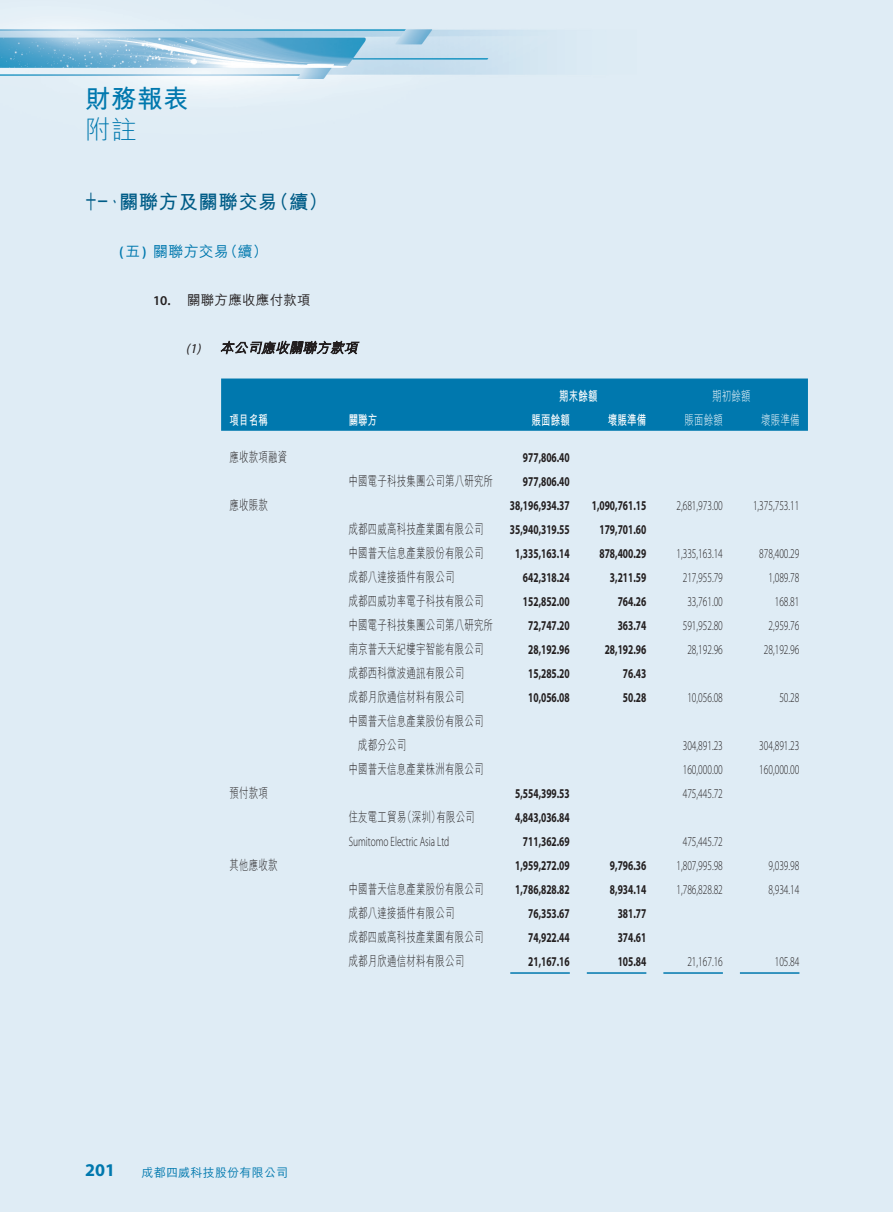
<style>
.page{position:relative;width:893px;height:1212px;background:#dfecf5}
.page>*{position:absolute;margin:0;border:0;box-sizing:border-box;transform-origin:0 0}
.t1{font:700 25.5px "M Hei HK";color:#0078ae}
.t2{font:300 25.5px "M Hei HK";color:#0078ae}
._01_H1{font:700 19.5px "M Hei HK";letter-spacing:.02em;color:#005c87;scale:.6 1}
._01_H1-2{font:700 19.5px "M Hei HK";letter-spacing:.02em;color:#005c87}
.t3{font:700 18px "Myriad Pro";color:#0078ae}
._02_H2{font:500 15px "M Hei HK";letter-spacing:.02em;color:#0078ae}
._50_Table_txt{font:700 13.5px "Myriad Pro";color:#231f20;scale:.7 1}
._50_Table_txt-2{font:300 13.5px "Myriad Pro";color:#231f20;scale:.7 1}
._50_Table_txt-3{font:300 13.5px "M Hei HK";letter-spacing:.02em;color:#231f20;scale:.7 1}
._50_Table_txt-4{font:700 13.5px "M Hei HK";letter-spacing:.02em;color:#fff;scale:.7 1}
._50_Table_txt-5{font:300 13.5px "M Hei HK";letter-spacing:.02em;color:#fff;scale:.7 1}
._03_H3{font:500 13.5px "M Hei HK";letter-spacing:.02em;color:#231f20}
._03_H3-2{font:600 13.5px "Myriad Pro";color:#231f20}
._04_H4{font:italic 13.5px "Myriad Pro";color:#231f20}
.t4{font:500 12px "M Hei HK";letter-spacing:.02em;color:#0078ae}
.s1{font-family:"Myriad Pro";font-weight:600}
</style>
<div class="page">
<svg style="left:221px;top:341px;width:138px;height:14px;background:#7f8489"></svg>
<div style="left:221px;top:378px;width:587px;height:53px;background:#0078ae"></div>
<hr style="left:510px;top:972px;width:60px;height:2px;background:#0078ae">
<hr style="left:587px;top:972px;width:59px;height:2px;background:#0078ae">
<hr style="left:663px;top:972px;width:60px;height:2px;background:#0078ae">
<hr style="left:740px;top:972px;width:59px;height:2px;background:#0078ae">
<p class="t1" style="left:85px;top:80px;width:105px">財務報表</p>
<p class="t2" style="left:85px;top:117px;width:53px">附註</p>
<p class="_01_H1" style="left:85px;top:187px;width:323px">十一、關聯方及關聯交易</p>
<p class="_02_H2" style="left:223px;top:240px;width:46px">（續(</p>
<p class="_01_H1-2" style="left:270px;top:187px;width:60px">（續(</p>
<p class="_02_H2" style="left:119px;top:240px;width:112px">五<span class="s1">( )</span> 關聯方交易</p>
<p class="_03_H3" style="left:187px;top:290px;width:125px">關聯方應收應付款項</p>
<p class="_03_H3-2" style="left:153px;top:292px;width:19px">10.</p>
<p class="_04_H4" style="left:186px;top:341px;width:19px">)1(</p>
<p class="_50_Table_txt-4" style="left:230px;top:410px;width:56px">項目名稱</p>
<p class="_50_Table_txt-3" style="left:230px;top:450px;width:84px">應收款項融資</p>
<p class="_50_Table_txt-3" style="left:230px;top:498px;width:56px">應收賬款</p>
<p class="_50_Table_txt-3" style="left:230px;top:786px;width:56px">預付款項</p>
<p class="_50_Table_txt-3" style="left:230px;top:858px;width:70px">其他應收款</p>
<p class="_50_Table_txt-4" style="left:559px;top:386px;width:56px">期末餘額</p>
<p class="_50_Table_txt-5" style="left:712px;top:389px;width:56px">期初餘額</p>
<p class="_50_Table_txt-4" style="left:349px;top:410px;width:43px">關聯方</p>
<p class="_50_Table_txt-4" style="left:531px;top:410px;width:56px">賬面餘額</p>
<p class="_50_Table_txt-4" style="left:608px;top:410px;width:56px">壞賬準備</p>
<p class="_50_Table_txt-5" style="left:684px;top:413px;width:56px">賬面餘額</p>
<p class="_50_Table_txt-5" style="left:761px;top:413px;width:56px">壞賬準備</p>
<p class="_50_Table_txt" style="left:523px;top:449px;width:68px">977,806.40</p>
<p class="_50_Table_txt-3" style="left:349px;top:474px;width:208px">中國電子科技集團公司第八研究所</p>
<p class="_50_Table_txt" style="left:523px;top:473px;width:68px">977,806.40</p>
<p class="_50_Table_txt" style="left:510px;top:497px;width:87px">38,196,934.37</p>
<p class="_50_Table_txt" style="left:592px;top:497px;width:79px">1,090,761.15</p>
<p class="_50_Table_txt-2" style="left:676px;top:497px;width:68px">2,681,973.00</p>
<p class="_50_Table_txt-2" style="left:753px;top:497px;width:68px">1,375,753.11</p>
<p class="_50_Table_txt-3" style="left:349px;top:522px;width:194px">成都四威高科技產業園有限公司</p>
<p class="_50_Table_txt" style="left:510px;top:521px;width:87px">35,940,319.55</p>
<p class="_50_Table_txt" style="left:599px;top:521px;width:68px">179,701.60</p>
<p class="_50_Table_txt-3" style="left:349px;top:546px;width:194px">中國普天信息產業股份有限公司</p>
<p class="_50_Table_txt" style="left:515px;top:545px;width:79px">1,335,163.14</p>
<p class="_50_Table_txt" style="left:599px;top:545px;width:68px">878,400.29</p>
<p class="_50_Table_txt-2" style="left:676px;top:545px;width:68px">1,335,163.14</p>
<p class="_50_Table_txt-2" style="left:759px;top:545px;width:59px">878,400.29</p>
<p class="_50_Table_txt-3" style="left:349px;top:570px;width:153px">成都八達接插件有限公司</p>
<p class="_50_Table_txt" style="left:523px;top:569px;width:68px">642,318.24</p>
<p class="_50_Table_txt" style="left:610px;top:569px;width:53px">3,211.59</p>
<p class="_50_Table_txt-2" style="left:683px;top:569px;width:59px">217,955.79</p>
<p class="_50_Table_txt-2" style="left:768px;top:569px;width:46px">1,089.78</p>
<p class="_50_Table_txt-3" style="left:349px;top:594px;width:194px">成都四威功率電子科技有限公司</p>
<p class="_50_Table_txt" style="left:523px;top:593px;width:68px">152,852.00</p>
<p class="_50_Table_txt" style="left:618px;top:593px;width:42px">764.26</p>
<p class="_50_Table_txt-2" style="left:687px;top:593px;width:52px">33,761.00</p>
<p class="_50_Table_txt-2" style="left:775px;top:593px;width:37px">168.81</p>
<p class="_50_Table_txt-3" style="left:349px;top:618px;width:208px">中國電子科技集團公司第八研究所</p>
<p class="_50_Table_txt" style="left:528px;top:617px;width:61px">72,747.20</p>
<p class="_50_Table_txt" style="left:618px;top:617px;width:42px">363.74</p>
<p class="_50_Table_txt-2" style="left:683px;top:617px;width:59px">591,952.80</p>
<p class="_50_Table_txt-2" style="left:768px;top:617px;width:46px">2,959.76</p>
<p class="_50_Table_txt-3" style="left:349px;top:642px;width:194px">南京普天天紀樓宇智能有限公司</p>
<p class="_50_Table_txt" style="left:528px;top:641px;width:61px">28,192.96</p>
<p class="_50_Table_txt" style="left:605px;top:641px;width:61px">28,192.96</p>
<p class="_50_Table_txt-2" style="left:687px;top:641px;width:52px">28,192.96</p>
<p class="_50_Table_txt-2" style="left:764px;top:641px;width:52px">28,192.96</p>
<p class="_50_Table_txt-3" style="left:349px;top:666px;width:166px">成都西科微波通訊有限公司</p>
<p class="_50_Table_txt" style="left:528px;top:665px;width:61px">15,285.20</p>
<p class="_50_Table_txt" style="left:623px;top:665px;width:35px">76.43</p>
<p class="_50_Table_txt-3" style="left:349px;top:690px;width:166px">成都月欣通信材料有限公司</p>
<p class="_50_Table_txt-3" style="left:349px;top:714px;width:194px">中國普天信息產業股份有限公司</p>
<p class="_50_Table_txt" style="left:528px;top:689px;width:61px">10,056.08</p>
<p class="_50_Table_txt" style="left:623px;top:689px;width:35px">50.28</p>
<p class="_50_Table_txt-2" style="left:687px;top:689px;width:52px">10,056.08</p>
<p class="_50_Table_txt-2" style="left:779px;top:689px;width:30px">50.28</p>
<p class="_50_Table_txt-3" style="left:358px;top:738px;width:70px">成都分公司</p>
<p class="_50_Table_txt-2" style="left:683px;top:737px;width:59px">304,891.23</p>
<p class="_50_Table_txt-2" style="left:759px;top:737px;width:59px">304,891.23</p>
<p class="_50_Table_txt-3" style="left:349px;top:762px;width:194px">中國普天信息產業株洲有限公司</p>
<p class="_50_Table_txt-2" style="left:683px;top:761px;width:59px">160,000.00</p>
<p class="_50_Table_txt-2" style="left:759px;top:761px;width:59px">160,000.00</p>
<p class="_50_Table_txt" style="left:515px;top:785px;width:79px">5,554,399.53</p>
<p class="_50_Table_txt-2" style="left:683px;top:785px;width:59px">475,445.72</p>
<p class="_50_Table_txt-3" style="left:402px;top:810px;width:105px">（深圳有限公司</p>
<p class="_50_Table_txt-3" style="left:431px;top:810px;width:15px">）</p>
<p class="_50_Table_txt-3" style="left:349px;top:810px;width:84px">住友電工貿易</p>
<p class="_50_Table_txt" style="left:515px;top:809px;width:79px">4,843,036.84</p>
<p class="_50_Table_txt-2" style="left:349px;top:833px;width:145px">Sumitomo Electric Asia Ltd</p>
<p class="_50_Table_txt" style="left:523px;top:833px;width:68px">711,362.69</p>
<p class="_50_Table_txt-2" style="left:683px;top:833px;width:59px">475,445.72</p>
<p class="_50_Table_txt" style="left:515px;top:857px;width:79px">1,959,272.09</p>
<p class="_50_Table_txt" style="left:610px;top:857px;width:53px">9,796.36</p>
<p class="_50_Table_txt-2" style="left:676px;top:857px;width:68px">1,807,995.98</p>
<p class="_50_Table_txt-2" style="left:768px;top:857px;width:46px">9,039.98</p>
<p class="_50_Table_txt-3" style="left:349px;top:882px;width:194px">中國普天信息產業股份有限公司</p>
<p class="_50_Table_txt" style="left:515px;top:881px;width:79px">1,786,828.82</p>
<p class="_50_Table_txt" style="left:610px;top:881px;width:53px">8,934.14</p>
<p class="_50_Table_txt-2" style="left:676px;top:881px;width:68px">1,786,828.82</p>
<p class="_50_Table_txt-2" style="left:768px;top:881px;width:46px">8,934.14</p>
<p class="_50_Table_txt-3" style="left:349px;top:906px;width:153px">成都八達接插件有限公司</p>
<p class="_50_Table_txt" style="left:528px;top:905px;width:61px">76,353.67</p>
<p class="_50_Table_txt" style="left:618px;top:905px;width:42px">381.77</p>
<p class="_50_Table_txt-3" style="left:349px;top:930px;width:194px">成都四威高科技產業園有限公司</p>
<p class="_50_Table_txt" style="left:528px;top:929px;width:61px">74,922.44</p>
<p class="_50_Table_txt" style="left:618px;top:929px;width:42px">374.61</p>
<p class="_50_Table_txt-3" style="left:349px;top:954px;width:166px">成都月欣通信材料有限公司</p>
<p class="_50_Table_txt" style="left:528px;top:953px;width:61px">21,167.16</p>
<p class="_50_Table_txt" style="left:618px;top:953px;width:42px">105.84</p>
<p class="_50_Table_txt-2" style="left:687px;top:953px;width:52px">21,167.16</p>
<p class="_50_Table_txt-2" style="left:775px;top:953px;width:37px">105.84</p>
<p class="t3" style="left:85px;top:1160px;width:31px">201</p>
<p class="t4" style="left:142px;top:1163px;width:148px">成都四威科技股份有限公司</p>
</div>
